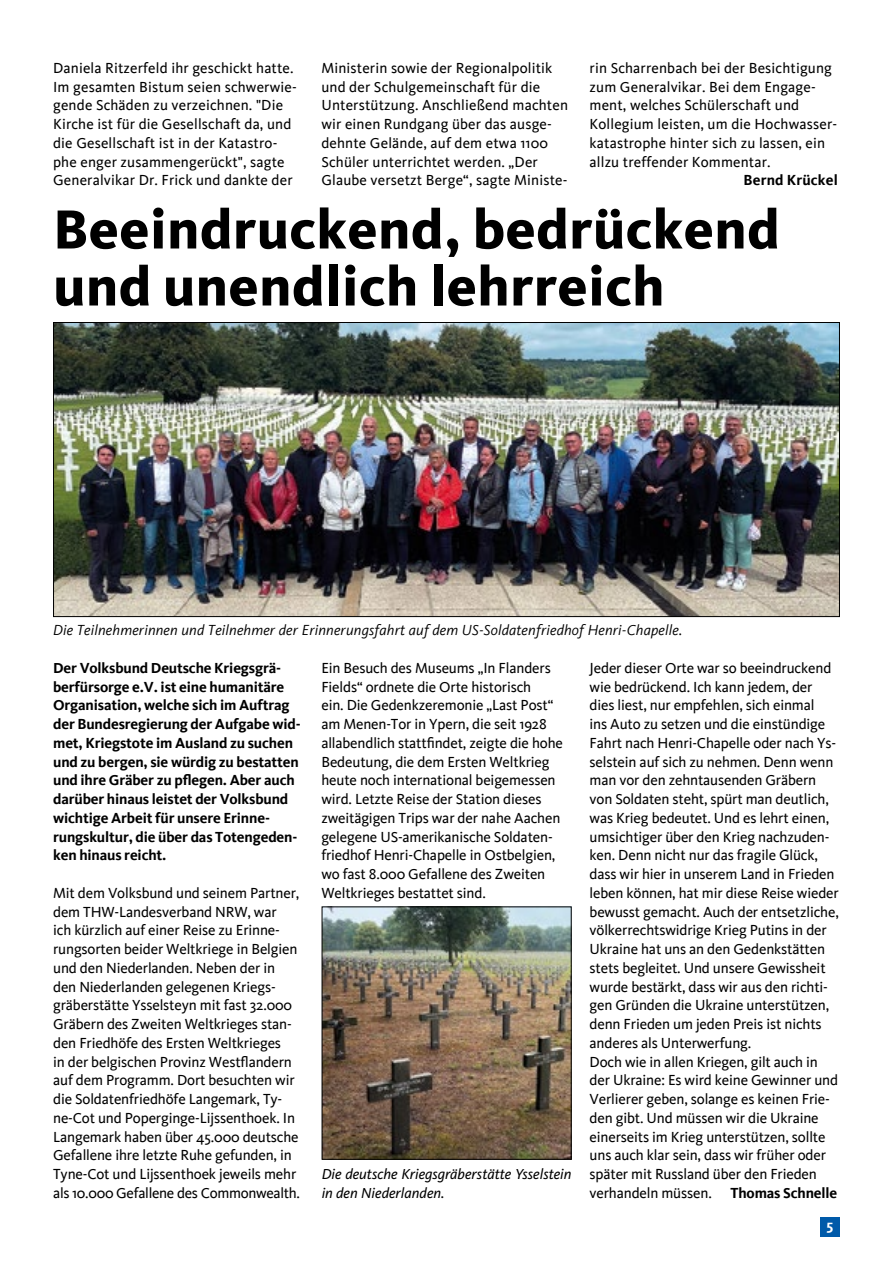
<style>
.page{position:relative;width:893px;height:1263px;background:#fff}
.page>*{position:absolute;margin:0;border:0;box-sizing:border-box;transform-origin:0 0}
.t1{font:800 57px/57px "Kievit";letter-spacing:.01em;color:#000}
.t2{font:15px/18.8px "Kievit";letter-spacing:-.01em;color:#000}
.t3{font:15px/18.8px "Kievit";letter-spacing:.01em;color:#000}
.t4{font:700 15px/18.8px "Kievit";letter-spacing:-.01em;color:#000}
.t5{font:italic 15px "Kievit";letter-spacing:.01em;color:#000}
.t6{font:italic 15px/18.8px "Kievit OT";color:#000}
.t7{font:700 15px "Kievit";letter-spacing:.01em;color:#000}
.t8{font:700 15px "Kievit";color:#fff}
.s1{font-weight:700}
</style>
<div class="page">
<div style="left:820px;top:1217px;width:20px;height:20px;background:#005aa9"></div>
<img style="left:55px;top:324px;width:783px;height:291px">
<img style="left:324px;top:908px;width:246px;height:250px">
<div style="left:322px;top:906px;width:250px;height:254px;border:1px solid #000"></div>
<p class="t3" style="left:53px;top:59px;width:245px">Daniela Ritzerfeld ihr geschickt hatte.<br>Im gesamten Bistum seien schwerwie&shy;gende Schäden zu verzeichnen. "Die Kirche ist für die Gesellschaft da, und die Gesellschaft ist in der Katastro&shy;phe enger zusammengerückt", sagte Generalvikar Dr. Frick und dankte der</p>
<p class="t3" style="left:321px;top:59px;width:248px">Ministerin sowie der Regionalpolitik und der Schulgemeinschaft für die Unterstützung. Anschließend machten wir einen Rundgang über das ausge&shy;dehnte Gelände, auf dem etwa 1100<br>Schüler unterrichtet werden. „Der Glaube versetzt Berge“, sagte Ministe-</p>
<p class="t3" style="left:590px;top:59px;width:249px">rin Scharrenbach bei der Besichtigung zum Generalvikar. Bei dem Engage&shy;ment, welches Schülerschaft und Kollegium leisten, um die Hochwasser&shy;katastrophe hinter sich zu lassen, ein allzu treffender Kommentar.</p>
<p class="t7" style="left:743px;top:171px;width:96px">Bernd Krückel</p>
<h1 class="t1" style="left:53px;top:201px;width:728px">Beeindruckend, bedrückend und unendlich lehrreich</h1>
<p class="t5" style="left:53px;top:622px;width:631px">Die Teilnehmerinnen und Teilnehmer der Erinnerungsfahrt auf dem US-Soldatenfriedhof Henri-Chapelle.</p>
<p class="t4" style="left:53px;top:658px;width:249px">Der Volksbund Deutsche Kriegsgrä&shy;berfürsorge e.V. ist eine humanitäre Organisation, welche sich im Auftrag der Bundesregierung der Aufgabe wid&shy;met, Kriegstote im Ausland zu suchen und zu bergen, sie würdig zu bestatten und ihre Gräber zu pflegen. Aber auch darüber hinaus leistet der Volksbund wichtige Arbeit für unsere Erinne&shy;rungskultur, die über das Totengeden&shy;ken hinaus reicht.</p>
<p class="t2" style="left:53px;top:884px;width:248px">Mit dem Volksbund und seinem Partner, dem THW-Landesverband NRW, war<br>ich kürzlich auf einer Reise zu Erinne&shy;rungsorten beider Weltkriege in Belgien und den N iederlanden. Neben der in den N iederlanden gelegenen Kriegs&shy;gräberstätte Ysselsteyn mit fast 32.000<br>Gräbern des Zweiten Weltkrieges stan&shy;den Friedhöfe des Ersten Weltkrieges<br>in der belgischen Provinz Westflandern auf dem Programm. Dort besuchten wir die Soldatenfriedhöfe Langemark, Ty&shy;ne-Cot und Poperginge-Lijssenthoek. In Langemark haben über 45.000 deutsche Gefallene ihre letzte Ruhe gefunden, in Tyne-Cot und Lijssenthoek jeweils mehr als 10.000 Gefallene des Commonwealth.</p>
<p class="t2" style="left:321px;top:659px;width:243px">Ein Besuch des Museums „In Flanders Fields“ ordnete die Orte historisch<br>ein. Die Gedenkzeremonie „Last Post“ am Menen-Tor in Ypern, die seit 1928 allabendlich stattfindet, zeigte die hohe Bedeutung, die dem Ersten Weltkrieg heute noch international beigemessen wird. Letzte Reise der Station dieses zweitägigen Trips war der nahe Aachen gelegene US-amerikanische Soldaten&shy;friedhof Henri-Chapelle in Ostbelgien, wo fast 8.000 Gefallene des Zweiten Weltkrieges bestattet sind.</p>
<p class="t2" style="left:590px;top:659px;width:251px">Jeder dieser Orte war so beeindruckend wie bedrückend. Ich kann jedem, der dies liest, nur empfehlen, sich einmal<br>ins Auto zu setzen und die einstündige Fahrt nach Henri-Chapelle oder nach Ys&shy;selstein auf sich zu nehmen. Denn wenn man vor den zehntausenden Gräbern von Soldaten steht, spürt man deutlich, was Krieg bedeutet. Und es lehrt einen, umsichtiger über den Krieg nachzuden&shy;ken. Denn nicht nur das fragile Glück, dass wir hier in unserem Land in Frieden leben können, hat mir diese Reise wieder bewusst gemacht. Auch der entsetzliche, völkerrechtswidrige Krieg Putins in der Ukraine hat uns an den Gedenkstätten stets begleitet. Und unsere Gewissheit wurde bestärkt, dass wir aus den richti&shy;gen Gründen die Ukraine unterstützen, denn Frieden um jeden Preis ist nichts anderes als Unterwerfung.<br>Doch wie in allen Kriegen, gilt auch in der Ukraine: Es wird keine Gewinner und Verlierer geben, solange es keinen Frie&shy;den gibt. Und müssen wir die Ukraine einerseits im Krieg unterstützen, sollte uns auch klar sein, dass wir früher oder später mit Russland über den Frieden verhandeln müssen. <span class="s1">Thomas Schnelle</span></p>
<p class="t6" style="left:322px;top:1165px;width:251px">Die deutsche Kriegsgräberstätte Ysselstein in den Niederlanden.</p>
<p class="t8" style="left:826px;top:1216px;width:8px">5</p>
</div>
